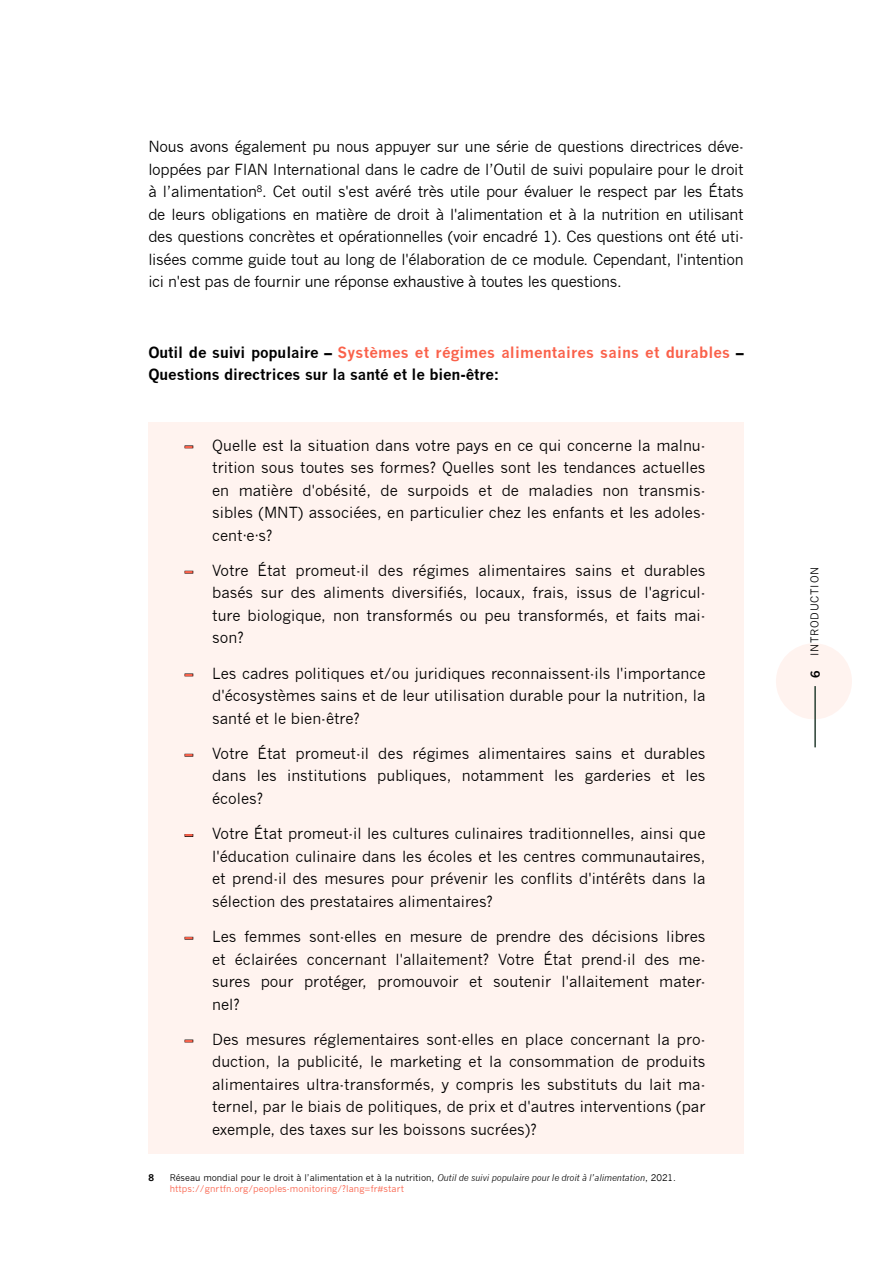
<style>
.page{position:relative;width:893px;height:1263px;background:#fff}
.page>*{position:absolute;margin:0;border:0;box-sizing:border-box;transform-origin:0 0}
.t1{font:15px/22.5px "News Gothic";color:#000;text-align:justify}
.t2{font:700 15px/22.5px "News Gothic";letter-spacing:-.01em;color:#000}
.t3{font:700 12px "News Gothic";color:#000}
.t4{font:10.5px "News Gothic";letter-spacing:.075em;color:#000}
.t5{font:9px/10.8px "News Gothic";color:#000}
.t6{font:700 9px "News Gothic";color:#000}
.s1{color:#fa614a}
.s2{font-weight:700}
.s3{font-style:italic}
</style>
<div class="page">
<div style="left:776px;top:643px;width:76px;height:76px;background:#fff3ef;border-radius:50%"></div>
<hr style="left:814px;top:686px;width:2px;height:61px;background:#294033">
<div style="left:148px;top:422px;width:596px;height:732px;background:#fff3ef"></div>
<p class="t1" style="left:148px;top:135px;width:597px">Nous avons également pu nous appuyer sur une série de questions directrices déve&shy;loppées par FIAN International dans le cadre de l’Outil de suivi populaire pour le droit à l’alimentation<sup>8</sup>. Cet outil s'est avéré très utile pour évaluer le respect par les États de leurs obligations en matière de droit à l'alimentation et à la nutrition en utilisant des questions concrètes et opérationnelles (voir encadré 1). Ces questions ont été uti&shy;lisées comme guide tout au long de l'élaboration de ce module. Cependant, l'intention ici n'est pas de fournir une réponse exhaustive à toutes les questions.</p>
<p class="t2" style="left:148px;top:341px;width:597px">Outil de suivi populaire – <span class="s1">Systèmes et régimes alimentaires sains et durables</span> –<br>Questions directrices sur la santé et le bien-être:</p>
<p class="t1" style="left:212px;top:434px;width:495px;text-indent:-27px"><span class="s2">–</span> Quelle est la situation dans votre pays en ce qui concerne la malnu&shy;trition sous toutes ses formes? Quelles sont les tendances actuelles en matière d'obésité, de surpoids et de maladies non transmis&shy;sibles (MNT) associées, en particulier chez les enfants et les adoles&shy;cent∙e∙s?</p>
<p class="t1" style="left:212px;top:559px;width:495px;text-indent:-27px"><span class="s2">–</span> Votre État promeut-il des régimes alimentaires sains et durables basés sur des aliments diversifiés, locaux, frais, issus de l'agricul&shy;ture biologique, non transformés ou peu transformés, et faits mai&shy;son?</p>
<p class="t1" style="left:212px;top:662px;width:495px;text-indent:-27px"><span class="s2">–</span> Les cadres politiques et/ou juridiques reconnaissent-ils l'importance d'écosystèmes sains et de leur utilisation durable pour la nutrition, la santé et le bien-être?</p>
<p class="t1" style="left:212px;top:742px;width:495px;text-indent:-27px"><span class="s2">–</span> Votre État promeut-il des régimes alimentaires sains et durables dans les institutions publiques, notamment les garderies et les écoles?</p>
<p class="t1" style="left:212px;top:823px;width:495px;text-indent:-27px"><span class="s2">–</span> Votre État promeut-il les cultures culinaires traditionnelles, ainsi que l'éducation culinaire dans les écoles et les centres communautaires, et prend-il des mesures pour prévenir les conflits d'intérêts dans la sélection des prestataires alimentaires?</p>
<p class="t1" style="left:212px;top:925px;width:495px;text-indent:-27px"><span class="s2">–</span> Les femmes sont-elles en mesure de prendre des décisions libres et éclairées concernant l'allaitement? Votre État prend-il des me&shy;sures pour protéger, promouvoir et soutenir l'allaitement mater&shy;nel?</p>
<p class="t1" style="left:212px;top:1028px;width:495px;text-indent:-27px"><span class="s2">–</span> Des mesures réglementaires sont-elles en place concernant la pro&shy;duction, la publicité, le marketing et la consommation de produits alimentaires ultra-transformés, y compris les substituts du lait ma&shy;ternel, par le biais de politiques, de prix et d'autres interventions (par exemple, des taxes sur les boissons sucrées)?</p>
<p class="t6" style="left:148px;top:1172px;width:7px">8</p>
<p class="t5" style="left:170px;top:1172px;width:508px">Réseau mondial pour le droit à l’alimentation et à la nutrition, <span class="s3">Outil de suivi populaire pour le droit à l’alimentation</span>, 2021. <span class="s1">https://gnrtfn.org/peoples-monitoring/?lang=fr#start</span></p>
<p class="t4" style="left:809px;top:656px;width:90px;rotate:-90deg">INTRODUCTION</p>
<p class="t3" style="left:808px;top:678px;width:9px;rotate:-90deg">6</p>
</div>
